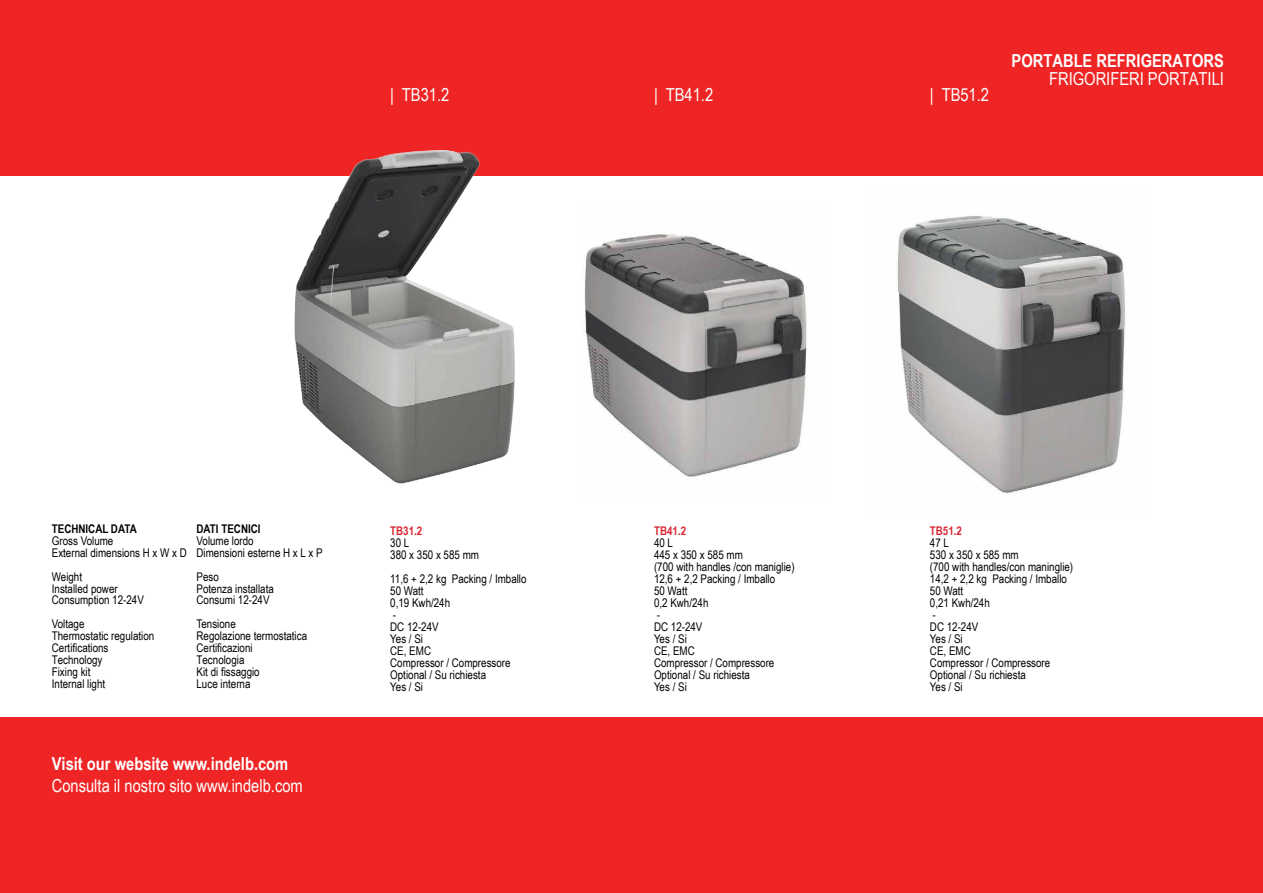
<style>
.page{position:relative;width:1263px;height:893px;background:#fff}
.page>*{position:absolute;margin:0;border:0;box-sizing:border-box;transform-origin:0 0}
.t1{font:18px "Arial Narrow";color:#fff}
.t2{font:700 18px "Arial Narrow";color:#fff}
.t3{font:12px/12px "Arial Narrow";color:#000}
.t4{font:700 12px "Arial Narrow";color:#000}
.t5{font:700 12px "Arial Narrow";color:#d92632}
</style>
<div class="page">
<div style="left:0;top:0;width:1263px;height:176px;background:#ee2524"></div>
<div style="left:0;top:717px;width:1263px;height:176px;background:#ee2524"></div>
<img style="left:583px;top:234px;width:224px;height:243px">
<img style="left:294px;top:150px;width:221px;height:334px">
<img style="left:897px;top:216px;width:228px;height:277px">
<h1 class="t1" style="left:390px;top:82px;width:61px">| TB31.2</h1>
<h1 class="t1" style="left:654px;top:82px;width:61px">| TB41.2</h1>
<h1 class="t1" style="left:930px;top:82px;width:61px">| TB51.2</h1>
<h1 class="t2" style="left:1011px;top:47px;width:214px">PORTABLE REFRIGERATORS</h1>
<h1 class="t1" style="left:1049px;top:65px;width:176px">FRIGORIFERI PORTATILI</h1>
<p class="t4" style="left:52px;top:519px;width:86px">TECHNICAL DATA</p>
<p class="t3" style="left:52px;top:534px;width:137px">Gross Volume<br>External dimensions H x W x D</p>
<p class="t3" style="left:52px;top:570px;width:94px">Weight<br>Installed power<br>Consumption 12-24V</p>
<p class="t3" style="left:52px;top:618px;width:104px">Voltage<br>Thermostatic regulation<br>Certifications<br>Technology<br>Fixing kit<br>Internal light</p>
<p class="t4" style="left:197px;top:519px;width:66px">DATI TECNICI</p>
<p class="t3" style="left:197px;top:534px;width:128px">Volume lordo<br>Dimensioni esterne H x L x P</p>
<p class="t3" style="left:197px;top:570px;width:79px">Peso<br>Potenza installata<br>Consumi 12-24V</p>
<p class="t3" style="left:197px;top:618px;width:112px">Tensione<br>Regolazione termostatica<br>Certificazioni<br>Tecnologia<br>Kit di fissaggio<br>Luce interna</p>
<h1 class="t2" style="left:52px;top:750px;width:238px">Visit our website www.indelb.com</h1>
<h1 class="t1" style="left:52px;top:772px;width:252px">Consulta il nostro sito www.indelb.com</h1>
<p class="t5" style="left:390px;top:522px;width:34px">TB31.2</p>
<p class="t3" style="left:390px;top:536px;width:90px">30 L<br>380 x 350 x 585 mm</p>
<p class="t3" style="left:390px;top:572px;width:138px">11,6 + 2,2 kg Packing / Imballo<br>50 Watt<br>0,19 Kwh/24h<br>-<br>DC 12-24V<br>Yes / Si<br>CE, EMC<br>Compressor / Compressore<br>Optional / Su richiesta<br>Yes / Si</p>
<p class="t5" style="left:654px;top:522px;width:34px">TB41.2</p>
<p class="t3" style="left:654px;top:536px;width:142px">40 L<br>445 x 350 x 585 mm<br>(700 with handles /con maniglie)<br>12,6 + 2,2 Packing / Imballo<br>50 Watt<br>0,2 Kwh/24h<br>-<br>DC 12-24V<br>Yes / Si<br>CE, EMC<br>Compressor / Compressore<br>Optional / Su richiesta<br>Yes / Si</p>
<p class="t5" style="left:930px;top:522px;width:34px">TB51.2</p>
<p class="t3" style="left:930px;top:536px;width:145px">47 L<br>530 x 350 x 585 mm<br>(700 with handles/con maninglie)<br>14,2 + 2,2 kg Packing / Imballo<br>50 Watt<br>0,21 Kwh/24h<br>-<br>DC 12-24V<br>Yes / Si<br>CE, EMC<br>Compressor / Compressore<br>Optional / Su richiesta<br>Yes / Si</p>
</div>
